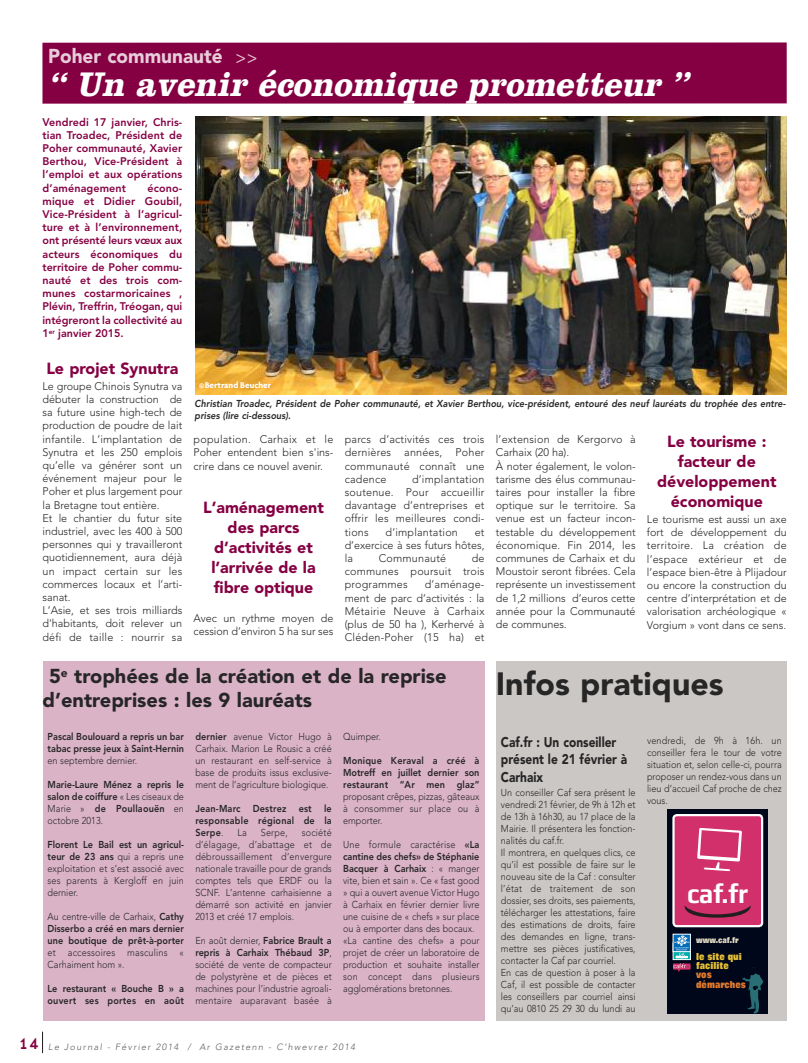
<style>
.page{position:relative;width:808px;height:1063px;background:#fff}
.page>*{position:absolute;margin:0;border:0;box-sizing:border-box;transform-origin:0 0}
.t1{font:italic 700 35px "Clarendon";color:#fff;scale:.95 1}
.t2{font:900 32px "Avenir";color:#272627}
.t3{font:27.8px "Play Bold+WHHMPA";color:#fff;scale:.91 1}
.t4{font:900 20px/24px "Avenir";color:#272627}
.t5{font:900 20px "Avenir";color:#e7ccd9;scale:.95 1}
.t6{font:900 16px/19.9px "Avenir";color:#850042;text-align:center}
.t7{font:900 14px/17.4px "Avenir";color:#272627;scale:.85 1}
.t8{font:300 11px/13.2px "Avenir";color:#272627;text-align:justify}
.t9{font:800 11px/13.2px "Avenir";letter-spacing:.005em;color:#850042;text-align:justify}
.t10{font:300 11px "Avenir";letter-spacing:.02em;color:#272627}
.t11{font:300 10px/12px "Avenir";color:#272627;text-align:justify;scale:.91 1}
.t12{font:800 10px/12px "Avenir";color:#272627;text-align:justify;scale:.91 1}
.t13{font:italic 800 10px/12px "Avenir";letter-spacing:.005em;color:#272627;scale:.91 1}
.t14{font:800 10px/12px "Avenir";letter-spacing:.02em;color:#272627;scale:.91 1}
.t15{font:300 10px/12px "Avenir";letter-spacing:.02em;color:#272627;scale:.91 1}
.t16{font:9.8px/9.2px "Folio BT Extra Bold+HXIBFC";color:#e9c335;scale:.8 1}
.t17{font:9.8px/9.2px "Folio BT Extra Bold+HXIBFC";color:#e1792b;scale:.8 1}
.t18{font:italic 300 9px "Avenir";letter-spacing:.155em;color:#5d5c5d}
.t19{font:700 9px "Agenda";color:#fff}
.t20{font:8.2px "Folio BT Extra Bold+HXIBFC";color:#e4dcc6;scale:.8 1}
.s1{font-family:"Baker Signet";font-weight:400}
.s2{font-weight:300}
.s3{font-weight:800}
.s4{font-family:"Base Nine";font-weight:400;font-style:normal;font-size:16px;color:#850042}
</style>
<div class="page">
<div style="left:42px;top:42px;width:745px;height:62px;background:#850042"></div>
<img style="left:195px;top:117px;width:592px;height:277px">
<div style="left:43px;top:661px;width:441px;height:359px;background:#dab3c6"></div>
<div style="left:496px;top:661px;width:291px;height:359px;background:#cbc7c4"></div>
<div style="left:668px;top:809px;width:100px;height:204px;background:#01071a"></div>
<svg style="left:742px;top:967px;width:21px;height:46px"></svg>
<div style="left:673px;top:943px;width:17px;height:17px;border:1px solid #fff"></div>
<svg style="left:674px;top:935px;width:15px;height:23px"></svg>
<svg style="left:673px;top:964px;width:18px;height:8px"></svg>
<div style="left:673px;top:815px;width:89px;height:111px;background:#d1306a;border-radius:3px"></div>
<div style="left:672px;top:814px;width:91px;height:113px;border:2px solid #fff;border-radius:3px"></div>
<svg style="left:697px;top:828px;width:45px;height:44px"></svg>
<svg style="left:684px;top:906px;width:67px;height:12px"></svg>
<svg style="left:42px;top:1032px;width:1px;height:21px"></svg>
<h3 class="t5" style="left:48px;top:48px;width:222px">Poher communauté <span class="s1">&gt;&gt;</span></h3>
<h1 class="t1" style="left:48px;top:63px;width:683px">“ Un avenir économique p rometteur ”</h1>
<p class="t9" style="left:43px;top:116px;width:141px">Vendredi 17 janvier, Chris&shy;tian Troadec, Président de Poher communauté, Xavier Berthou, Vice-Président à l’emploi et aux opérations d’aménagement</p>
<p class="t9" style="left:43px;top:182px;width:141px;text-indent:105px">écono&shy;mique et Didier Goubil, Vice-Président à l’agricul&shy;ture et à l’environnement, ont présenté leurs vœux aux acteurs économiques du territoire de Poher commu&shy;nauté et des trois com&shy;munes costarmoricaines , Plévin, Treffrin, Tréogan, qui intégreront la collectivité au 1<sup>er</sup> janvier 2015.</p>
<h3 class="t6" style="left:46px;top:360px;width:134px">Le projet Synutra</h3>
<p class="t8" style="left:43px;top:380px;width:141px;text-align:left">Le groupe Chinois Synutra va débuter la construction de sa future usine high-tech de production de poudre de lait infantile. L’implantation de<br>Synutra et les 250 emplois qu’elle va générer sont un événement majeur pour le<br>Poher et plus largement pour la Bretagne tout entière.<br>Et le chantier du futur site industriel, avec les 400 à 500 personnes qui y travailleront quotidiennement, aura déjà un impact certain sur les commerces locaux et l’arti&shy;sanat.<br>L’Asie, et ses trois milliards d'habitants, doit relever un défi de taille : nourrir sa</p>
<p class="t19" style="left:199px;top:380px;width:73px">©Bertrand Beucher</p>
<p class="t13" style="left:195px;top:398px;width:651px">Christian Troadec, Président de Poher communauté, et Xavier Berthou, vice-président, entouré des neuf lauréats du trophée des entre&shy;prises (lire ci-dessous).</p>
<p class="t8" style="left:194px;top:434px;width:141px">population. Carhaix et le Poher entendent bien s'ins&shy;crire dans ce nouvel avenir.</p>
<h3 class="t6" style="left:203px;top:499px;width:122px">L’aménagement des parcs d’activités et l’arrivée de la fibre optique</h3>
<p class="t8" style="left:194px;top:613px;width:141px">Avec un rythme moyen de cession d’environ 5 ha sur ses</p>
<p class="t8" style="left:345px;top:434px;width:141px">parcs d’activités ces trois dernières années, Poher communauté connaît une cadence</p>
<p class="t8" style="left:345px;top:473px;width:141px;text-indent:67px">d’implantation soutenue. Pour accueillir davantage d’entreprises et offrir les meilleures condi&shy;tions</p>
<p class="t10" style="left:385px;top:527px;width:74px">d’implantation</p>
<p class="t8" style="left:345px;top:526px;width:141px;text-indent:130px">et d’exercice à ses futurs hôtes, la</p>
<p class="t8" style="left:345px;top:553px;width:141px;text-indent:127px">de communes poursuit trois programmes</p>
<p class="t10" style="left:379px;top:554px;width:69px">Communauté</p>
<p class="t8" style="left:345px;top:579px;width:141px;text-indent:80px">d’aménage&shy;ment de parc d’activités : la Métairie Neuve à Carhaix (plus de 50 ha ), Kerhervé à Cléden-Poher (15 ha) et</p>
<p class="t8" style="left:496px;top:434px;width:141px;text-align:left">l’extension de Kergorvo à<br>Carhaix (20 ha).<br>À noter également, le volon&shy;tarisme des élus communau&shy;taires pour installer la fibre optique sur le territoire. Sa venue est un facteur incon&shy;testable du développement économique. Fin 2014, les communes de Carhaix et du<br>Moustoir seront fibrées. Cela représente un investissement de 1,2 millions d’euros cette année pour la Communauté de communes.</p>
<h3 class="t6" style="left:657px;top:433px;width:121px">Le tourisme : facteur de développement économique</h3>
<p class="t8" style="left:647px;top:513px;width:141px">Le tourisme est aussi un axe fort de développement du territoire. La création de l’espace extérieur et de l’espace bien-être à Plijadour ou encore la construction du centre d’interprétation et de valorisation archéologique « Vorgium » vont dans ce sens.</p>
<h3 class="t4" style="left:43px;top:665px;width:406px;text-indent:7px">5<sup>e</sup> trophées de la création et de la reprise d’entreprises : les 9 lauréats</h3>
<p class="t12" style="left:48px;top:731px;width:151px">Pascal Boulouard a repris un bar tabac presse jeux à Saint-Hernin</p>
<p class="t11" style="left:48px;top:755px;width:100px">en septembre dernier.</p>
<p class="t12" style="left:48px;top:779px;width:151px">Marie-Laure Ménez a repris le salon de coiffure <span class="s2">« Les ciseaux de Marie »</span> de Poullaouën <span class="s2">en octobre 2013.</span></p>
<p class="t11" style="left:48px;top:839px;width:151px"><span class="s3">Florent Le Bail est un agricul&shy;teur de 23 ans</span> qui a repris une exploitation et s’est associé avec ses parents à Kergloff en juin dernier.</p>
<p class="t12" style="left:48px;top:911px;width:151px"><span class="s2">Au centre-ville de Carhaix,</span> Cathy Disserbo a créé en mars dernier une boutique de prêt-à-porter</p>
<p class="t15" style="left:48px;top:947px;width:151px">et accessoires masculins «<br>Carhaiment hom ».</p>
<p class="t14" style="left:48px;top:983px;width:151px">Le restaurant « Bouche B » a ouvert ses portes en août</p>
<p class="t11" style="left:195px;top:731px;width:151px"><span class="s3">dernier</span> avenue Victor Hugo à Carhaix. Marion Le Rousic a créé un restaurant en self-service à base de produits issus exclusive&shy;ment de l’agriculture biologique.</p>
<p class="t12" style="left:195px;top:803px;width:151px">Jean-Marc Destrez est le responsable régional de la Serpe<span class="s2">.</span></p>
<p class="t11" style="left:343px;top:731px;width:43px">Quimper.</p>
<p class="t12" style="left:343px;top:755px;width:151px">Monique Keraval a créé à Motreff en juillet dernier son restaurant “Ar men glaz”</p>
<p class="t11" style="left:343px;top:791px;width:151px">proposant crêpes, pizzas, gâteaux à consommer sur place ou à emporter.</p>
<p class="t11" style="left:343px;top:839px;width:151px;text-align:left">Une formule caractérise <span class="s3">«La cantine des chefs» de Stéphanie<br>Bacquer à Carhaix</span> : « manger vite, bien et sain ». Ce « fast good » qui a ouvert avenue Victor Hugo à Carhaix en février dernier livre une cuisine de « chefs » sur place ou à emporter dans des bocaux. «La cantine des chefs» a pour projet de créer un laboratoire de production et souhaite installer son concept dans plusieurs agglomérations bretonnes.</p>
<p class="t11" style="left:237px;top:827px;width:12px">La</p>
<p class="t11" style="left:261px;top:827px;width:31px">Serpe,</p>
<p class="t11" style="left:195px;top:827px;width:151px;text-indent:106px">société d’élagage, d’abattage et de débroussaillement d’envergure nationale travaille pour de grands comptes tels que ERDF ou la SCNF. L’antenne carhaisienne a démarré son activité en janvier 2013 et créé 17 emplois.</p>
<p class="t11" style="left:195px;top:935px;width:151px">En août dernier, <span class="s3">Fabrice Brault a repris à Carhaix Thébaud 3P</span>, société de vente de compacteur de polystyrène et de pièces et machines pour l’industrie agroali&shy;mentaire auparavant basée à</p>
<p class="t18" style="left:18px;top:1043px;width:338px"><span class="s4">14</span> Le Journal - Février 2014 / Ar Gazetenn - C’hwevrer 2014</p>
<h2 class="t2" style="left:496px;top:671px;width:229px">Infos pratiques</h2>
<h3 class="t7" style="left:501px;top:735px;width:150px">Caf.fr : Un conseiller présent le 21 février à<br>Carhaix</h3>
<p class="t11" style="left:501px;top:788px;width:150px;text-align:left">Un conseiller Caf sera présent le vendredi 21 février, de 9h à 12h et de 13h à 16h30, au 17 place de la<br>Mairie. Il présentera les fonction&shy;nalités du caf.fr.<br>Il montrera, en quelques clics, ce qu’il est possible de faire sur le nouveau site de la Caf : consulter l’état de traitement de son dossier, ses droits, ses paiements, télécharger les attestations, faire des estimations de droits, faire des demandes en ligne, trans&shy;mettre ses pièces justificatives, contacter la Caf par courriel.<br>En cas de question à poser à la<br>Caf, il est possible de contacter les conseillers par courriel ainsi qu’au 0810 25 29 30 du lundi au</p>
<p class="t11" style="left:647px;top:735px;width:150px">vendredi, de 9h à 16h. un conseiller fera le tour de votre situation et, selon celle-ci, pourra proposer un rendez-vous dans un lieu d’accueil Caf proche de chez vous.</p>
<h3 class="t3" style="left:687px;top:877px;width:69px">caf.fr</h3>
<p class="t20" style="left:696px;top:937px;width:55px">www.caf.fr</p>
<p class="t16" style="left:696px;top:953px;width:58px">le site qui facilite</p>
<p class="t17" style="left:696px;top:971px;width:64px">vos démarches</p>
</div>
